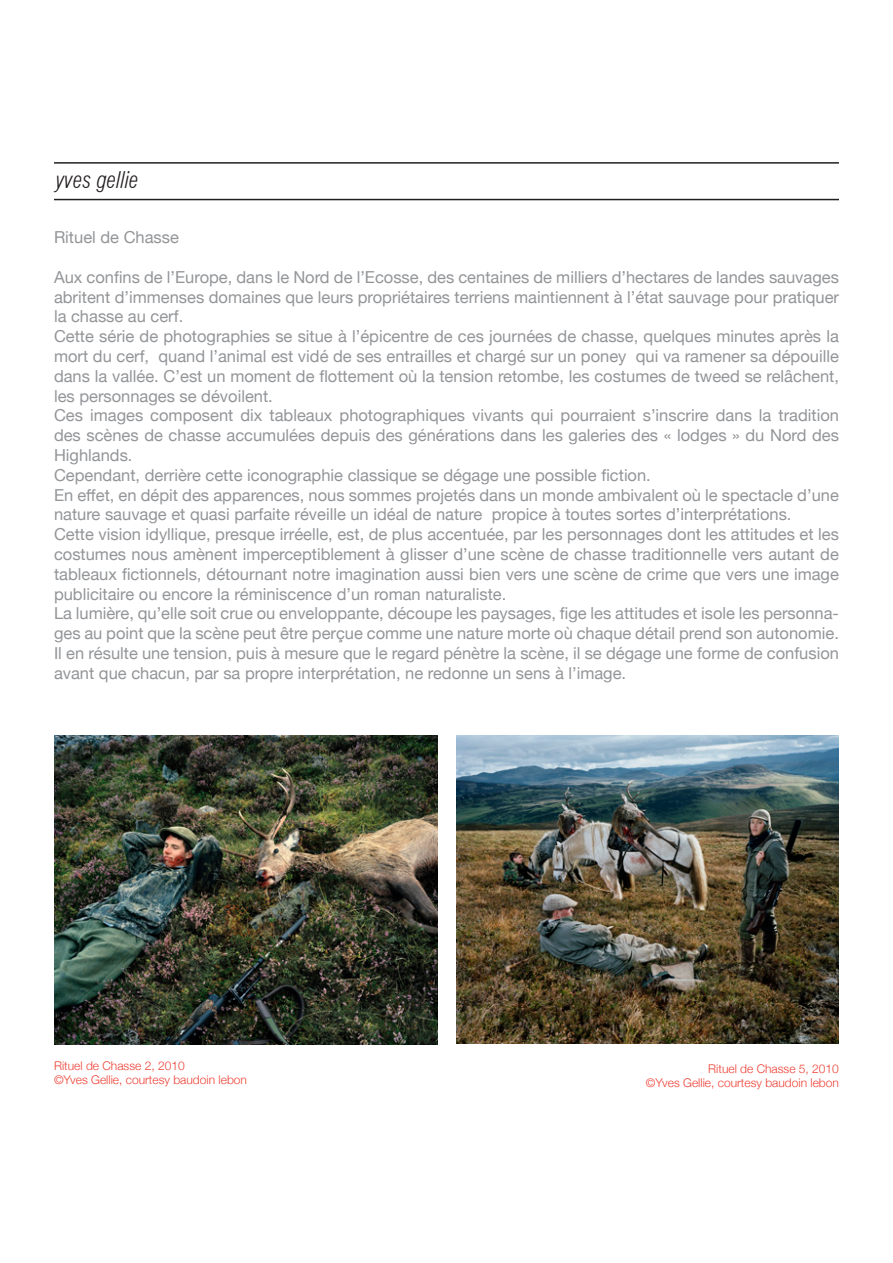
<style>
.page{position:relative;width:893px;height:1263px;background:#fff}
.page>*{position:absolute;margin:0;border:0;box-sizing:border-box;transform-origin:0 0}
.t1{font:italic 300 condensed 22.5px "Swiss 721 BT";color:#231f20}
.t2{font:16.5px/19.8px "Helvetica Neue";color:#939598;text-align:justify}
.t3{font:300 12px "Helvetica Neue";color:#ee3f34}
</style>
<div class="page">
<hr style="left:54px;top:162px;width:785px;height:2px;background:#231f20">
<hr style="left:54px;top:199px;width:785px;height:1px;background:#231f20">
<img style="left:456px;top:735px;width:383px;height:308px">
<img style="left:54px;top:736px;width:384px;height:309px">
<p class="t1" style="left:56px;top:166px;width:84px">yves gellie</p>
<p class="t2" style="left:54px;top:226px;width:126px">Rituel de Chasse</p>
<p class="t2" style="left:54px;top:266px;width:786px">Aux confins de l’Europe, dans le Nord de l’Ecosse, des centaines de milliers d’hectares de landes sauvages abritent d’immenses domaines que leurs propriétaires terriens maintiennent à l’état sauvage pour pratiquer la chasse au cerf.</p>
<p class="t2" style="left:54px;top:325px;width:786px">Cette série de photographies se situe à l’épicentre de ces journées de chasse, quelques minutes après la mort du cerf, quand l’animal est vidé de ses entrailles et chargé sur un poney qui va ramener sa dépouille dans la vallée. C’est un moment de flottement où la tension retombe, les costumes de tweed se relâchent, les personnages se dévoilent.</p>
<p class="t2" style="left:54px;top:404px;width:786px">Ces images composent dix tableaux photographiques vivants qui pourraient s’inscrire dans la tradition des scènes de chasse accumulées depuis des générations dans les galeries des « lodges » du Nord des Highlands.</p>
<p class="t2" style="left:54px;top:464px;width:598px">Cependant, derrière cette iconographie classique se dégage une possible fiction.</p>
<p class="t2" style="left:54px;top:484px;width:786px">En effet, en dépit des apparences, nous sommes projetés dans un monde ambivalent où le spectacle d’une nature sauvage et quasi parfaite réveille un idéal de nature propice à toutes sortes d’interprétations.</p>
<p class="t2" style="left:54px;top:523px;width:786px">Cette vision idyllique, presque irréelle, est, de plus accentuée, par les personnages dont les attitudes et les costumes nous amènent imperceptiblement à glisser d’une scène de chasse traditionnelle vers autant de tableaux fictionnels, détournant notre imagination aussi bien vers une scène de crime que vers une image publicitaire ou encore la réminiscence d’un roman naturaliste.</p>
<p class="t2" style="left:54px;top:602px;width:786px">La lumière, qu’elle soit crue ou enveloppante, découpe les paysages, fige les attitudes et isole les personna&shy;ges au point que la scène peut être perçue comme une nature morte où chaque détail prend son autonomie.<br>Il en résulte une tension, puis à mesure que le regard pénètre la scène, il se dégage une forme de confusion avant que chacun, par sa propre interprétation, ne redonne un sens à l’image.</p>
<p class="t3" style="left:54px;top:1056px;width:132px">Rituel de Chasse 2, 2010</p>
<p class="t3" style="left:54px;top:1070px;width:194px">©Yves Gellie, courtesy baudoin lebon</p>
<p class="t3" style="left:708px;top:1059px;width:132px">Rituel de Chasse 5, 2010</p>
<p class="t3" style="left:646px;top:1073px;width:194px">©Yves Gellie, courtesy baudoin lebon</p>
</div>
